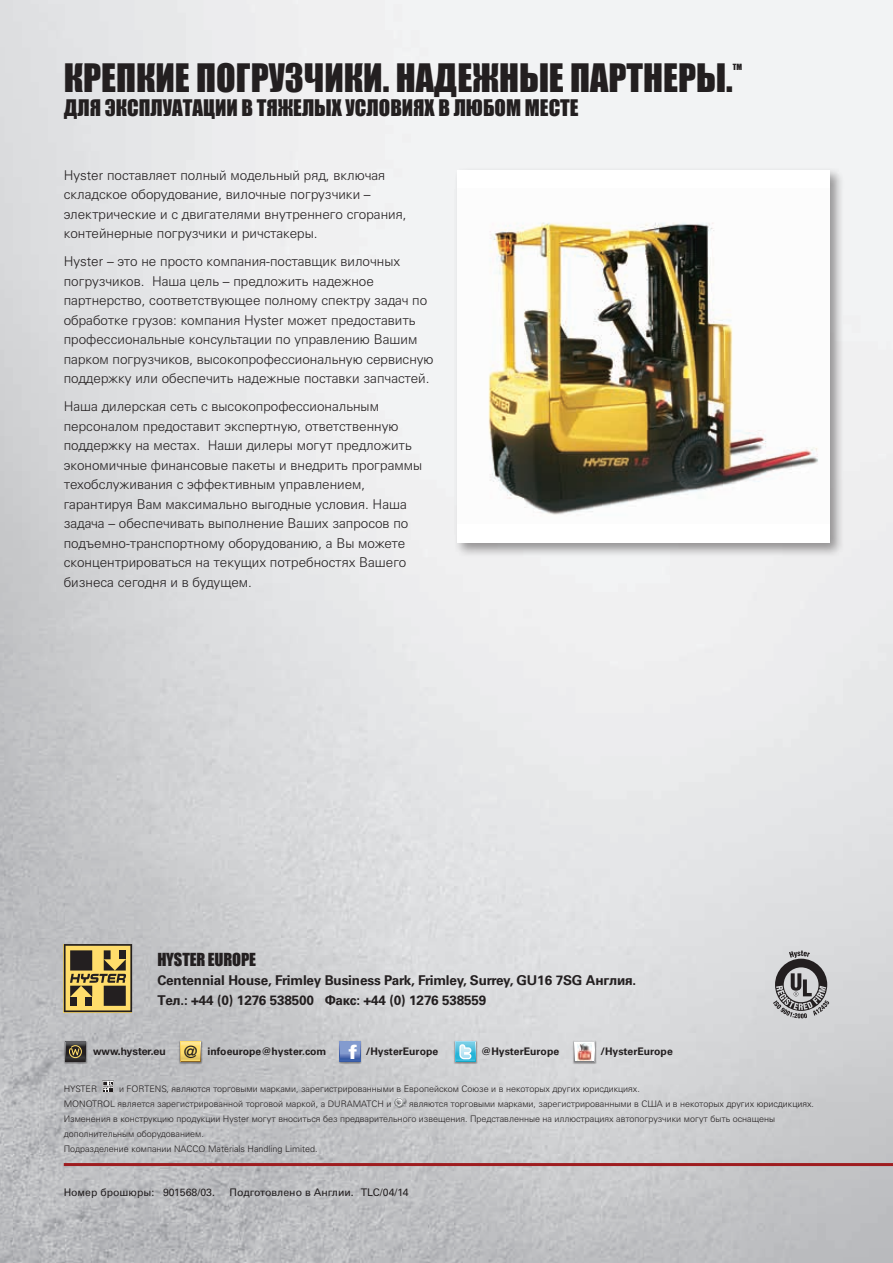
<style>
.page{position:relative;width:893px;height:1263px;background:#fff}
.page>*{position:absolute;margin:0;border:0;box-sizing:border-box;transform-origin:0 0}
.t1{font:36px "Impact";color:#231f20}
.t2{font:21px "Impact";color:#231f20}
.t3{font:900 19.5px "Univers";color:#fff}
.t4{font:17.25px "VAG Rounded Lt";color:#231f20}
.t5{font:16.5px "Impact";letter-spacing:-.01em;color:#231f20}
.t6{font:300 13.5px/19.5px "Univers LTCYR 45";color:#231f20}
.t7{font:700 13.5px "Univers LTCYR 65";letter-spacing:-.01em;color:#231f20}
.t8{font:700 10.5px "Univers";color:#231f20}
.t9{font:10.5px "Univers LTCYR 55 Roman";color:#231f20}
.t10{font:700 10.5px "Helvetica Neue";color:#231f20}
.t11{font:300 9px/15px "Univers LTCYR 45";color:#231f20}
.t12{font:7.8px "Impact";color:#231f20}
</style>
<div class="page">
<img style="left:0;top:0;width:893px;height:1263px">
<div style="left:454px;top:167px;width:391px;height:391px;background:#231f20;opacity:.45"></div>
<div style="left:457px;top:170px;width:372px;height:372px;background:#fff"></div>
<img style="left:488px;top:222px;width:330px;height:293px">
<svg style="left:64px;top:944px;width:68px;height:68px;background:#a7914d"></svg>
<div style="left:70px;top:950px;width:22px;height:20px;background:#231f20"></div>
<hr style="left:64px;top:1163px;width:829px;height:3px;background:#9e1c1f">
<img style="left:179px;top:1041px;width:23px;height:23px">
<svg style="left:180px;top:1042px;width:21px;height:20px"></svg>
<div style="left:181px;top:1042px;width:19px;height:19px;background:#ffe58d"></div>
<svg style="left:181px;top:1045px;width:19px;height:16px"></svg>
<img style="left:64px;top:1041px;width:23px;height:23px">
<svg style="left:65px;top:1042px;width:20px;height:20px"></svg>
<svg style="left:66px;top:1042px;width:19px;height:19px"></svg>
<svg style="left:66px;top:1043px;width:18px;height:18px"></svg>
<img style="left:338px;top:1041px;width:24px;height:23px">
<svg style="left:340px;top:1042px;width:20px;height:20px"></svg>
<svg style="left:340px;top:1042px;width:19px;height:19px"></svg>
<svg style="left:341px;top:1043px;width:18px;height:18px"></svg>
<img style="left:454px;top:1041px;width:23px;height:23px">
<svg style="left:455px;top:1042px;width:21px;height:20px"></svg>
<div style="left:456px;top:1042px;width:19px;height:19px;background:#76cee6"></div>
<svg style="left:456px;top:1045px;width:19px;height:16px"></svg>
<img style="left:573px;top:1041px;width:23px;height:23px">
<svg style="left:574px;top:1042px;width:20px;height:20px"></svg>
<div style="left:575px;top:1042px;width:19px;height:19px;background:#fff"></div>
<svg style="left:68px;top:1045px;width:14px;height:14px"></svg>
<svg style="left:459px;top:1044px;width:12px;height:15px"></svg>
<img style="left:577px;top:1043px;width:15px;height:17px">
<svg style="left:773px;top:950px;width:56px;height:68px;background:#959596"></svg>
<svg style="left:102px;top:1081px;width:12px;height:11px"></svg>
<svg style="left:394px;top:1097px;width:15px;height:10px"></svg>
<p class="t1" style="left:64px;top:50px;width:670px">КРЕПКИЕ ПОГРУЗЧИКИ. НАДЕЖНЫЕ ПАРТНЕРЫ.</p>
<p class="t12" style="left:733px;top:61px;width:11px">TM</p>
<p class="t2" style="left:64px;top:91px;width:516px">ДЛЯ ЭКСПЛУАТАЦИИ В ТЯЖЕЛЫХ УСЛОВИЯХ В ЛЮБОМ МЕСТЕ</p>
<p class="t6" style="left:64px;top:165px;width:344px">Hyster поставляет полный модельный ряд, включая складское оборудование, вилочные погрузчики – электрические и с двигателями внутреннего сгорания, контейнерные погрузчики и ричстакеры.</p>
<p class="t6" style="left:64px;top:251px;width:371px">Hyster – это не просто компания-поставщик вилочных погрузчиков. Наша цель – предложить надежное партнерство, соответствующее полному спектру задач по обработке грузов: компания Hyster может предоставить профессиональные консультации по управлению Вашим парком погрузчиков, высокопрофессиональную сервисную поддержку или обеспечить надежные поставки запчастей.</p>
<p class="t6" style="left:64px;top:396px;width:360px">Наша дилерская сеть с высокопрофессиональным персоналом предоставит экспертную, ответственную поддержку на местах. Наши дилеры могут предложить экономичные финансовые пакеты и внедрить программы техобслуживания с эффективным управлением, гарантируя Вам максимально выгодные условия. Наша задача – обеспечивать выполнение Ваших запросов по подъемно-транспортному оборудованию, а Вы можете сконцентрироваться на текущих потребностях Вашего бизнеса сегодня и в будущем.</p>
<p class="t5" style="left:157px;top:946px;width:100px">HYSTER EUROPE</p>
<p class="t7" style="left:157px;top:971px;width:480px">Centennial House, Frimley Business Park, Frimley, Surrey, GU16 7SG Англия.</p>
<p class="t7" style="left:157px;top:990px;width:331px">Тел.: +44 (0) 1276 538500 Факс: +44 (0) 1276 538559</p>
<p class="t4" style="left:184px;top:1042px;width:15px">@</p>
<h3 class="t3" style="left:348px;top:1040px;width:10px">f</h3>
<p class="t10" style="left:93px;top:1044px;width:74px">www.hyster.eu</p>
<p class="t8" style="left:208px;top:1045px;width:120px">infoeurope@hyster.com</p>
<p class="t8" style="left:366px;top:1045px;width:74px">/HysterEurope</p>
<p class="t8" style="left:481px;top:1045px;width:79px">@HysterEurope</p>
<p class="t8" style="left:600px;top:1045px;width:74px">/HysterEurope</p>
<p class="t11" style="left:64px;top:1081px;width:578px;text-indent:55px">и FORTENS, являются торговыми марками, зарегистрированными в Европейском Союзе и в некоторых других юрисдикциях.<br>MONOTROL является зарегистрированной торговой маркой, а DURAMATCH и</p>
<p class="t11" style="left:64px;top:1081px;width:35px">HYSTER</p>
<p class="t11" style="left:64px;top:1096px;width:752px;text-indent:345px">являются торговыми марками, зарегистрированными в США и в некоторых других юрисдикциях.<br>Изменения в конструкцию продукции Hyster могут вноситься без предварительного извещения. Представленные на иллюстрациях автопогрузчики могут быть оснащены дополнительным оборудованием.<br>Подразделение компании NACCO Materials Handling Limited.</p>
<p class="t9" style="left:64px;top:1184px;width:153px">Номер брошюры: 901568/03.</p>
<p class="t9" style="left:230px;top:1184px;width:181px">Подготовлено в Англии. TLC/04/14</p>
</div>
